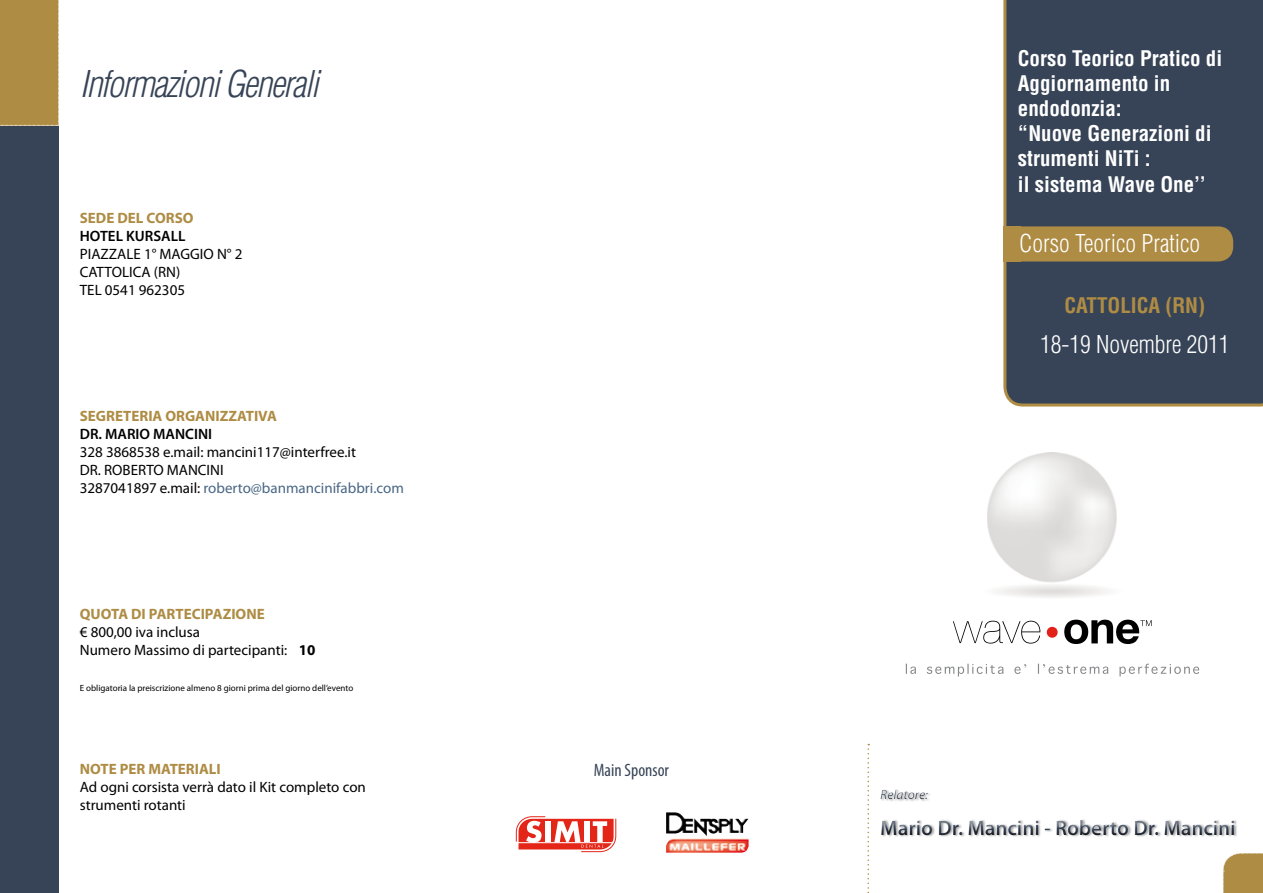
<style>
.page{position:relative;width:1263px;height:893px;background:#fff}
.page>*{position:absolute;margin:0;border:0;box-sizing:border-box;transform-origin:0 0}
.t1{font:italic 300 condensed 36px "Helvetica LT Std";letter-spacing:-.04em;color:#374457}
.t2{font:300 condensed 24px "Helvetica LT Std";color:#fff}
.t3{font:700 condensed 21px/25.2px "Helvetica LT Std";color:#fff}
.t4{font:600 21px "Myriad Pro";color:#374457}
.t5{font:700 condensed 21px "Helvetica LT Std";color:#ae8c44}
.t6{font:condensed 18px "Myriad Pro";color:#374457}
.t7{font:15px/18px "Myriad Pro";color:#000}
.t8{font:700 15px "Myriad Pro";color:#ae8c44}
.t9{font:15px "Myriad Pro";color:#496685}
.t10{font:600 15px "Myriad Pro";color:#000}
.t11{font:700 15px "Myriad Pro";color:#000}
.t12{font:italic 13.5px "Myriad Pro";color:#374457}
.t13{font:9px "Myriad Pro";color:#000}
.s1{color:#000}
</style>
<div class="page">
<div style="left:1003px;top:0;width:260px;height:407px;background:#374457"></div>
<div style="left:1004px;top:226px;width:229px;height:35px;background:#ae8c44;border-radius:15px"></div>
<div style="left:1003px;top:226px;width:18px;height:35px;background:#ae8c44"></div>
<div style="left:0;top:125px;width:59px;height:768px;background:#374457"></div>
<div style="left:0;top:0;width:59px;height:126px;background:#ae8c44"></div>
<svg style="left:867px;top:744px;width:2px;height:149px"></svg>
<div style="left:877px;top:785px;width:62px;height:19px;background:#000;opacity:.75"></div>
<svg style="left:1223px;top:853px;width:40px;height:40px;background:#b2924f"></svg>
<svg style="left:516px;top:816px;width:100px;height:36px"></svg>
<img style="left:666px;top:812px;width:83px;height:41px">
<svg style="left:906px;top:664px;width:293px;height:12px"></svg>
<img style="left:987px;top:453px;width:130px;height:144px">
<svg style="left:953px;top:621px;width:87px;height:23px"></svg>
<svg style="left:1047px;top:627px;width:11px;height:11px"></svg>
<svg style="left:1064px;top:620px;width:88px;height:24px"></svg>
<div style="left:877px;top:812px;width:368px;height:33px;background:#000;opacity:.75"></div>
<p class="t1" style="left:80px;top:61px;width:241px">Informazioni Generali</p>
<p class="t8" style="left:80px;top:208px;width:115px">SEDE DEL CORSO</p>
<p class="t10" style="left:80px;top:226px;width:107px">HOTEL KURSALL</p>
<p class="t7" style="left:80px;top:244px;width:164px">PIAZZALE 1° MAGGIO N° 2</p>
<p class="t7" style="left:80px;top:262px;width:102px">CATTOLICA (RN)</p>
<p class="t7" style="left:80px;top:280px;width:107px">TEL 0541 962305</p>
<p class="t8" style="left:80px;top:406px;width:198px">SEGRETERIA ORGANIZZATIVA</p>
<p class="t10" style="left:80px;top:424px;width:134px">DR. MARIO MANCINI</p>
<p class="t7" style="left:80px;top:442px;width:278px">328 3868538 e.mail: mancini117@interfree.it</p>
<p class="t7" style="left:80px;top:460px;width:145px">DR. ROBERTO MANCINI</p>
<p class="t9" style="left:80px;top:478px;width:325px"><span class="s1">3287041897 e.mail:</span> roberto@banmancinifabbri.com</p>
<p class="t8" style="left:80px;top:604px;width:186px">QUOTA DI PARTECIPAZIONE</p>
<p class="t7" style="left:80px;top:622px;width:122px">€ 800,00 iva inclusa</p>
<p class="t7" style="left:80px;top:640px;width:209px">Numero Massimo di partecipanti:</p>
<p class="t13" style="left:80px;top:682px;width:275px">E obligatoria la preiscrizione almeno 8 giorni prima del giorno dell’evento</p>
<p class="t11" style="left:299px;top:640px;width:18px">10</p>
<p class="t8" style="left:80px;top:759px;width:143px">NOTE PER MATERIALI</p>
<p class="t7" style="left:80px;top:778px;width:288px">Ad ogni corsista verrà dato il Kit completo con strumenti rotanti</p>
<p class="t6" style="left:594px;top:759px;width:77px">Main Sponsor</p>
<p class="t3" style="left:1018px;top:45px;width:206px">Corso Teorico Pratico di<br>Aggiornamento in</p>
<p class="t3" style="left:1018px;top:96px;width:105px">endodonzia:</p>
<p class="t3" style="left:1018px;top:121px;width:195px">“Nuove Generazioni di strumenti NiTi :</p>
<p class="t3" style="left:1018px;top:171px;width:189px">il sistema Wave One’’</p>
<p class="t2" style="left:1019px;top:228px;width:182px">Corso Teorico Pratico</p>
<p class="t5" style="left:1064px;top:293px;width:142px">CATTOLICA (RN)</p>
<p class="t2" style="left:1040px;top:330px;width:191px">18-19 Novembre 2011</p>
<p class="t12" style="left:880px;top:786px;width:49px">Relatore:</p>
<h3 class="t4" style="left:880px;top:814px;width:357px">Mario Dr. Mancini - Roberto Dr. Mancini</h3>
</div>
